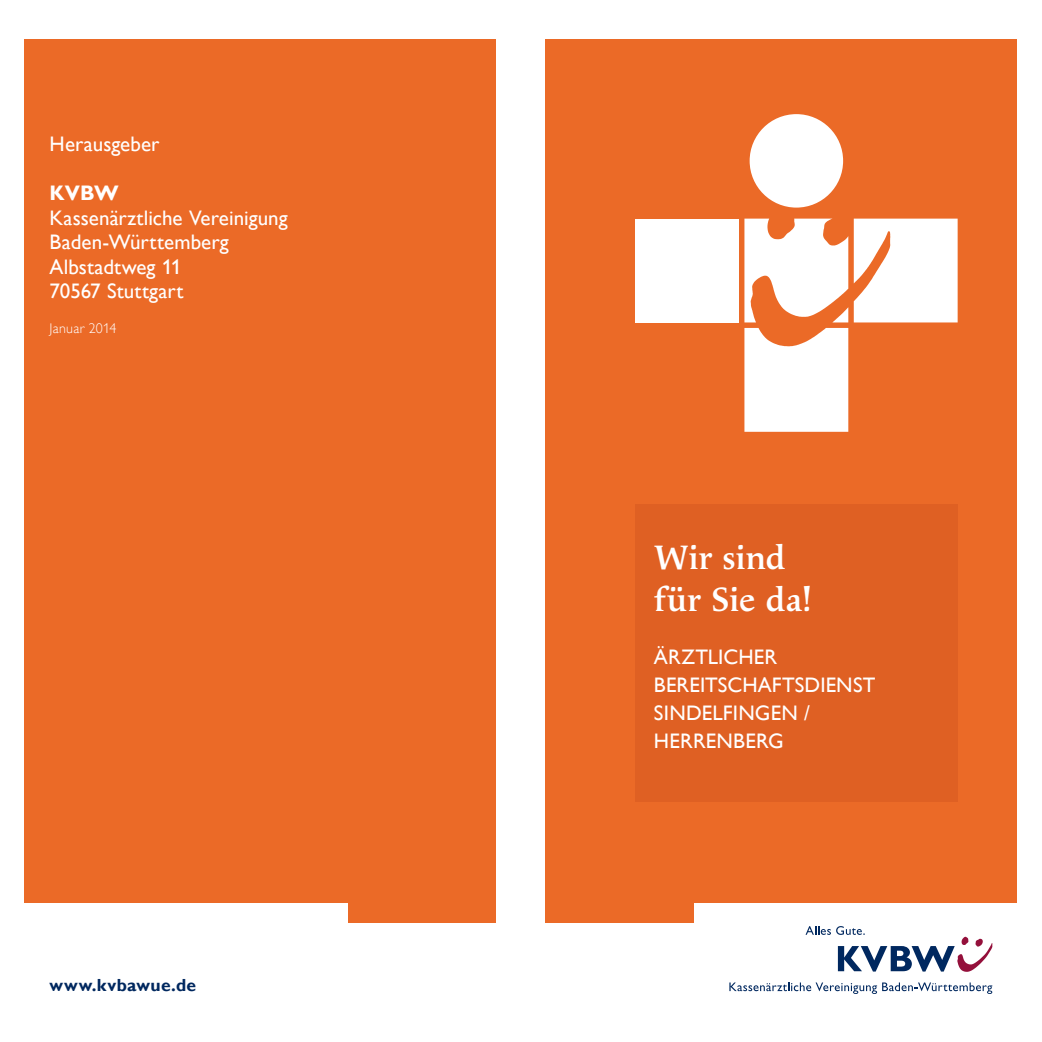
<style>
.page{position:relative;width:1042px;height:1042px;background:#fff}
.page>*{position:absolute;margin:0;border:0;box-sizing:border-box;transform-origin:0 0}
.t1{font:600 35px/42px "Apolline Std";letter-spacing:-.015em;color:#fff}
.t2{font:21px/28px "Gill Alt One";letter-spacing:.005em;color:#fff}
.t3{font:700 21px "Gill Alt One";color:#fff}
.t4{font:700 17.5px "Gill Alt One";letter-spacing:.02em;color:#00285f}
.t5{font:300 14px "Gill Alt One";letter-spacing:.02em;color:#fff}
</style>
<div class="page">
<div style="left:25px;top:40px;width:471px;height:883px;background:#eb6a27"></div>
<div style="left:546px;top:40px;width:471px;height:883px;background:#eb6a27"></div>
<svg style="left:729px;top:982px;width:263px;height:12px"></svg>
<svg style="left:805px;top:926px;width:187px;height:46px"></svg>
<svg style="left:744px;top:219px;width:104px;height:103px"></svg>
<div style="left:854px;top:219px;width:103px;height:103px;background:#fff"></div>
<svg style="left:744px;top:328px;width:104px;height:104px"></svg>
<div style="left:635px;top:219px;width:104px;height:103px;background:#fff"></div>
<div style="left:749px;top:114px;width:94px;height:94px;background:#fff;border-radius:50%"></div>
<div style="left:694px;top:903px;width:348px;height:22px;background:#fff"></div>
<div style="left:0;top:903px;width:347px;height:22px;background:#fff"></div>
<div style="left:635px;top:504px;width:322px;height:298px;background:#df6023"></div>
<p class="t2" style="left:50px;top:130px;width:111px">Herausgeber</p>
<p class="t3" style="left:50px;top:181px;width:71px">KVBW</p>
<p class="t2" style="left:50px;top:205px;width:239px;line-height:24.5px">Kassenärztliche Vereinigung<br>Baden-Württemberg<br>Albstadtweg 11<br>70567 Stuttgart</p>
<p class="t5" style="left:50px;top:320px;width:69px">Januar 2014</p>
<p class="t4" style="left:50px;top:975px;width:148px">www.kvbawue.de</p>
<h1 class="t1" style="left:654px;top:538px;width:159px">Wir sind für Sie da!</h1>
<p class="t2" style="left:654px;top:643px;width:223px">ärztlicher bereitschaftsdienst<br>Sindelfingen /<br>Herrenberg</p>
</div>
